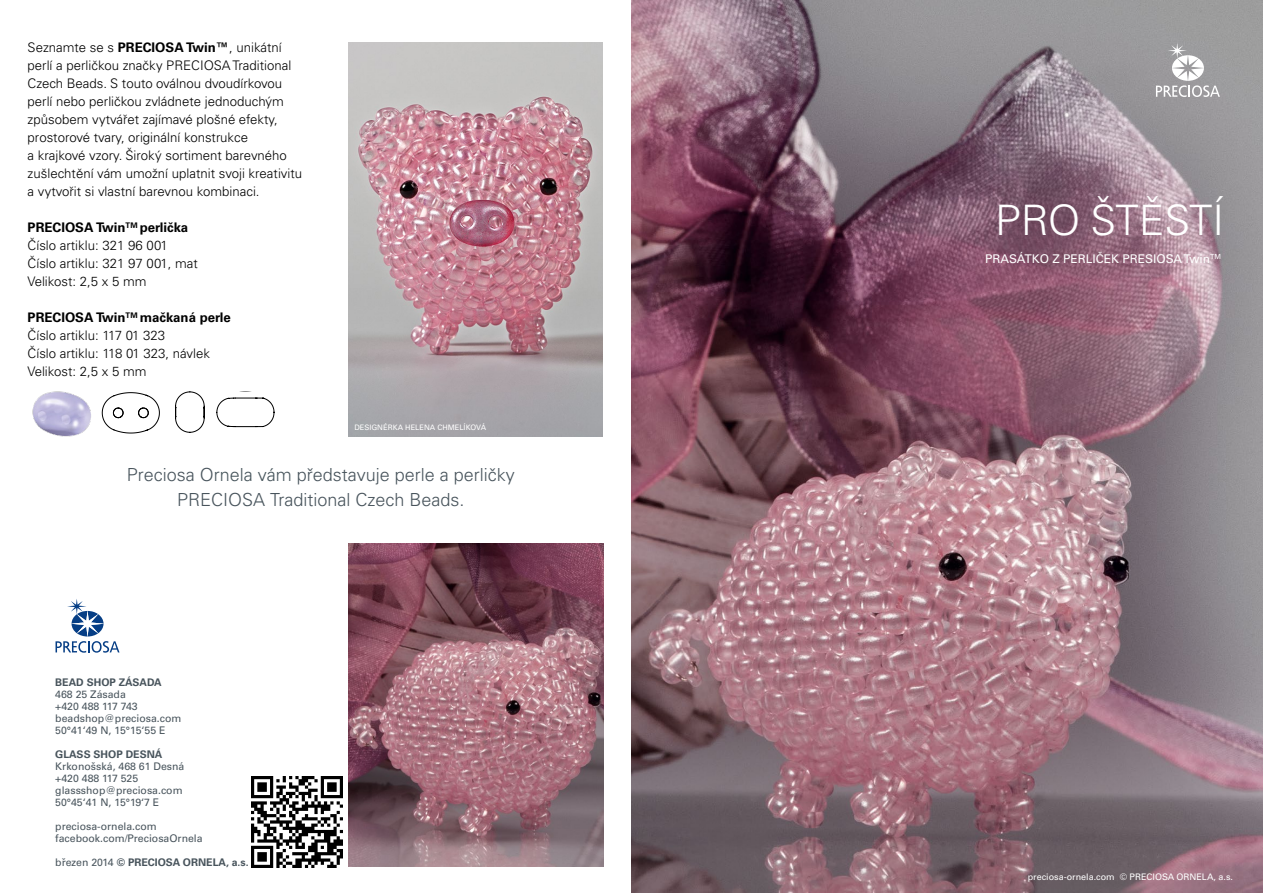
<style>
.page{position:relative;width:1263px;height:893px;background:#fff}
.page>*{position:absolute;margin:0;border:0;box-sizing:border-box;transform-origin:0 0}
.t1{font:300 42px "Univers LTCYR 45";color:#fff}
.t2{font:300 18px/25.5px "Univers CE";color:#48545c;text-align:center}
.t3{font:300 13.2px/18px "Univers LTCYR 45";color:#000}
.t4{font:700 13.2px "Univers LTCYR 65";color:#000}
.t5{font:12px "Univers LTCYR 55 Roman";color:#fff}
.t6{font:10.5px/12px "Univers LTCYR 55 Roman";color:#48545c}
.t7{font:700 10.5px "Univers LTCYR 65";color:#48545c}
.t8{font:9px "Univers LTCYR 55 Roman";color:#fff}
.t9{font:7.5px "Univers LTCYR 55 Roman";color:#fff}
.s1{font-family:"Univers LTCYR 65";font-weight:700}
.s2{color:#47555c}
.s3{font-family:"Univers LTCYR 55 Roman";font-weight:400}
</style>
<div class="page">
<img style="left:632px;top:0;width:631px;height:893px">
<svg style="left:56px;top:599px;width:64px;height:54px"></svg>
<img style="left:348px;top:43px;width:255px;height:394px">
<img style="left:348px;top:544px;width:255px;height:323px">
<img style="left:252px;top:777px;width:91px;height:90px">
<svg style="left:102px;top:392px;width:58px;height:41px"></svg>
<svg style="left:175px;top:391px;width:30px;height:42px"></svg>
<svg style="left:216px;top:398px;width:58px;height:29px"></svg>
<img style="left:32px;top:391px;width:59px;height:46px">
<svg style="left:1156px;top:43px;width:64px;height:54px"></svg>
<p class="t3" style="left:28px;top:38px;width:276px">Seznamte se s <span class="s1">PRECIOSA Twin™</span>, unikátní perlí a perličkou značky PRECIOSA Traditional Czech Beads. S touto oválnou dvoudírkovou perlí nebo perličkou zvládnete jednoduchým způsobem vytvářet zajímavé plošné efekty, prostorové tvary, originální konstrukce<br>a krajkové vzory. Široký sortiment barevného zušlechtění vám umožní uplatnit svoji kreativitu a vytvořit si vlastní barevnou kombinaci.</p>
<p class="t4" style="left:28px;top:218px;width:162px">PRECIOSA Twin<sup>TM</sup> perlička</p>
<p class="t3" style="left:28px;top:236px;width:172px">Číslo artiklu: 321 96 001<br>Číslo artiklu: 321 97 001, mat<br>Velikost: 2,5 x 5 mm</p>
<p class="t4" style="left:28px;top:308px;width:205px">PRECIOSA Twin<sup>TM</sup> mačkaná perle</p>
<p class="t3" style="left:28px;top:326px;width:184px">Číslo artiklu: 117 01 323<br>Číslo artiklu: 118 01 323, návlek<br>Velikost: 2,5 x 5 mm</p>
<p class="t9" style="left:354px;top:422px;width:133px">DESIGNÉRKA HELENA CHMELÍKOVÁ</p>
<h2 class="t2" style="left:127px;top:462px;width:390px">Preciosa O<span class="s2">rnela vám</span> představuje perle a perličky<br>PRECIOSA Traditional Czech Beads.</h2>
<p class="t7" style="left:55px;top:675px;width:108px">BEAD SHOP ZÁSADA</p>
<p class="t6" style="left:55px;top:688px;width:128px">468 25 Zásada<br>+420 488 117 743 beadshop@preciosa.com<br>50°41‘49 N, 15°15‘55 E</p>
<p class="t7" style="left:55px;top:747px;width:108px">GLASS SHOP DESNÁ</p>
<p class="t6" style="left:55px;top:760px;width:131px">Krkonošská, 468 61 Desná +420 488 117 525 glassshop@preciosa.com<br>50°45‘41 N, 15°19‘7 E</p>
<p class="t6" style="left:55px;top:820px;width:149px">preciosa-ornela.com facebook.com/PreciosaOrnela</p>
<p class="t7" style="left:55px;top:855px;width:195px"><span class="s3">březen 2014</span> © PRECIOSA ORNELA, a.s.</p>
<h1 class="t1" style="left:995px;top:192px;width:231px">PRO ŠTĚSTÍ</h1>
<p class="t5" style="left:985px;top:250px;width:237px">PRASÁTKO Z PERLIČEK PRESIOSA Twin<sup>TM</sup></p>
<p class="t8" style="left:1028px;top:871px;width:207px">preciosa-ornela.com © PRECIOSA ORNELA, a.s.</p>
</div>
